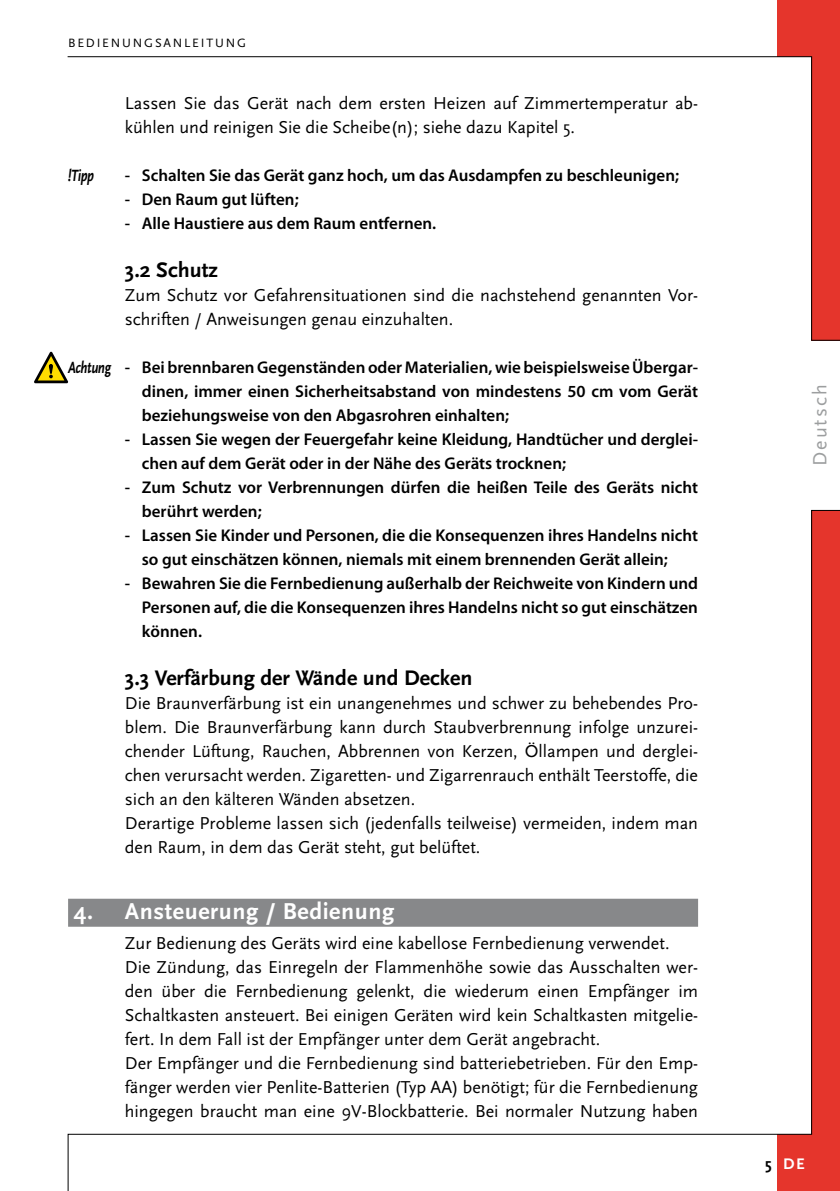
<style>
.page{position:relative;width:840px;height:1191px;background:#fff}
.page>*{position:absolute;margin:0;border:0;box-sizing:border-box;transform-origin:0 0}
.t1{font:700 24px "Scala Sans";letter-spacing:.025em;color:#fff}
.t2{font:700 22px "Scala Sans";color:#000}
.t3{font:20px "Scala Sans";letter-spacing:.105em;color:#9c9e9f}
.t4{font:18px/24px "Scala Sans";color:#000}
.t5{font:600 17px/24px "Myriad Pro";color:#000}
.t6{font:italic 700 17px "Scala Sans";color:#000;scale:.77 1}
.t7{font:700 16px "Scala Sans";color:#fff}
.t8{font:700 16px "Scala Sans";color:#000}
.t9{font:12.6px "Scala Sans";letter-spacing:.145em;color:#000}
.s1{font-family:"Scala Sans";font-weight:700;font-style:italic}
</style>
<div class="page">
<svg style="left:810px;top:57px;width:29px;height:283px;background:#dd3a31"></svg>
<svg style="left:811px;top:510px;width:28px;height:624px;background:#c72e26"></svg>
<div style="left:68px;top:898px;width:629px;height:28px;background:#87888a"></div>
<svg style="left:34px;top:352px;width:34px;height:31px"></svg>
<div style="left:777px;top:1134px;width:62px;height:57px;background:#e5352c"></div>
<div style="left:777px;top:0;width:62px;height:57px;background:#e5352c"></div>
<hr style="left:68px;top:56px;width:743px;height:1px;background:#000">
<svg style="left:68px;top:1133px;width:743px;height:58px"></svg>
<p class="t9" style="left:68px;top:36px;width:179px">BEDIENUNGSANLEITUNG</p>
<p class="t4" style="left:125px;top:92px;width:574px">Lassen Sie das Gerät nach dem ersten Heizen auf Zimmertemperatur ab&shy;kühlen und reinigen Sie die Scheibe(n); siehe dazu Kapitel 5.</p>
<p class="t6" style="left:68px;top:166px;width:35px">!Tipp</p>
<p class="t5" style="left:125px;top:163px;width:555px">- Schalten Sie das Gerät ganz hoch, um das Ausdampfen zu beschleunigen;</p>
<p class="t5" style="left:125px;top:187px;width:175px">- Den Raum gut lüften;</p>
<p class="t5" style="left:125px;top:211px;width:313px">- Alle Haustiere aus dem Raum entfernen.</p>
<p class="t2" style="left:125px;top:258px;width:95px">3.2 Schutz</p>
<p class="t4" style="left:125px;top:284px;width:574px">Zum Schutz vor Gefahrensituationen sind die nachstehend genannten Vor&shy;schriften / Anweisungen genau einzuhalten.</p>
<p class="t5" style="left:142px;top:355px;width:557px;text-align:justify;text-indent:-74px"><span class="s1">Achtung</span> - Bei brennbaren Gegenständen oder Materialien, wie beispielsweise Übergar&shy;dinen, immer einen Sicherheitsabstand von mindestens 50 cm vom Gerät beziehungsweise von den Abgasrohren einhalten;</p>
<p class="t5" style="left:142px;top:427px;width:557px;text-indent:-17px">- Lassen Sie wegen der Feuergefahr keine Kleidung, Handtücher und derglei&shy;chen auf dem Gerät oder in der Nähe des Geräts trocknen;</p>
<p class="t5" style="left:142px;top:475px;width:557px;text-indent:-17px">- Zum Schutz vor Verbrennungen dürfen die heißen Teile des Geräts nicht berührt werden;</p>
<p class="t5" style="left:142px;top:523px;width:557px;text-indent:-17px">- Lassen Sie Kinder und Personen, die die Konsequenzen ihres Handelns nicht so gut einschätzen können, niemals mit einem brennenden Gerät allein;</p>
<p class="t5" style="left:142px;top:571px;width:557px;text-align:justify;text-indent:-17px">- Bewahren Sie die Fernbedienung außerhalb der Reichweite von Kindern und Personen auf, die die Konsequenzen ihres Handelns nicht so gut einschätzen können.</p>
<p class="t2" style="left:125px;top:666px;width:349px">3.3 Verfärbung der Wände und Decken</p>
<p class="t4" style="left:125px;top:692px;width:574px">Die Braunverfärbung ist ein unangenehmes und schwer zu behebendes Pro&shy;blem. Die Braunverfärbung kann durch Staubverbrennung infolge unzurei&shy;chender Lüftung, Rauchen, Abbrennen von Kerzen, Öllampen und derglei&shy;chen verursacht werden. Zigaretten- und Zigarrenrauch enthält Teerstoffe, die sich an den kälteren Wänden absetzen.<br>Derartige Probleme lassen sich (jedenfalls teilweise) vermeiden, indem man den Raum, in dem das Gerät steht, gut belüftet.</p>
<h1 class="t1" style="left:74px;top:898px;width:322px">4. Ansteuerung / Bedienung</h1>
<p class="t4" style="left:125px;top:932px;width:574px">Zur Bedienung des Geräts wird eine kabellose Fernbedienung verwendet.<br>Die Zündung, das Einregeln der Flammenhöhe sowie das Ausschalten wer&shy;den über die Fernbedienung gelenkt, die wiederum einen Empfänger im Schaltkasten ansteuert. Bei einigen Geräten wird kein Schaltkasten mitgelie&shy;fert. In dem Fall ist der Empfänger unter dem Gerät angebracht.<br>Der Empfänger und die Fernbedienung sind batteriebetrieben. Für den Emp&shy;fänger werden vier Penlite-Batterien (Typ AA) benötigt; für die Fernbedienung hingegen braucht man eine 9V-Blockbatterie. Bei normaler Nutzung haben</p>
<p class="t3" style="left:808px;top:466px;width:83px;rotate:-90deg">Deutsch</p>
<p class="t8" style="left:764px;top:1154px;width:8px">5</p>
<p class="t7" style="left:782px;top:1154px;width:23px">DE</p>
</div>
